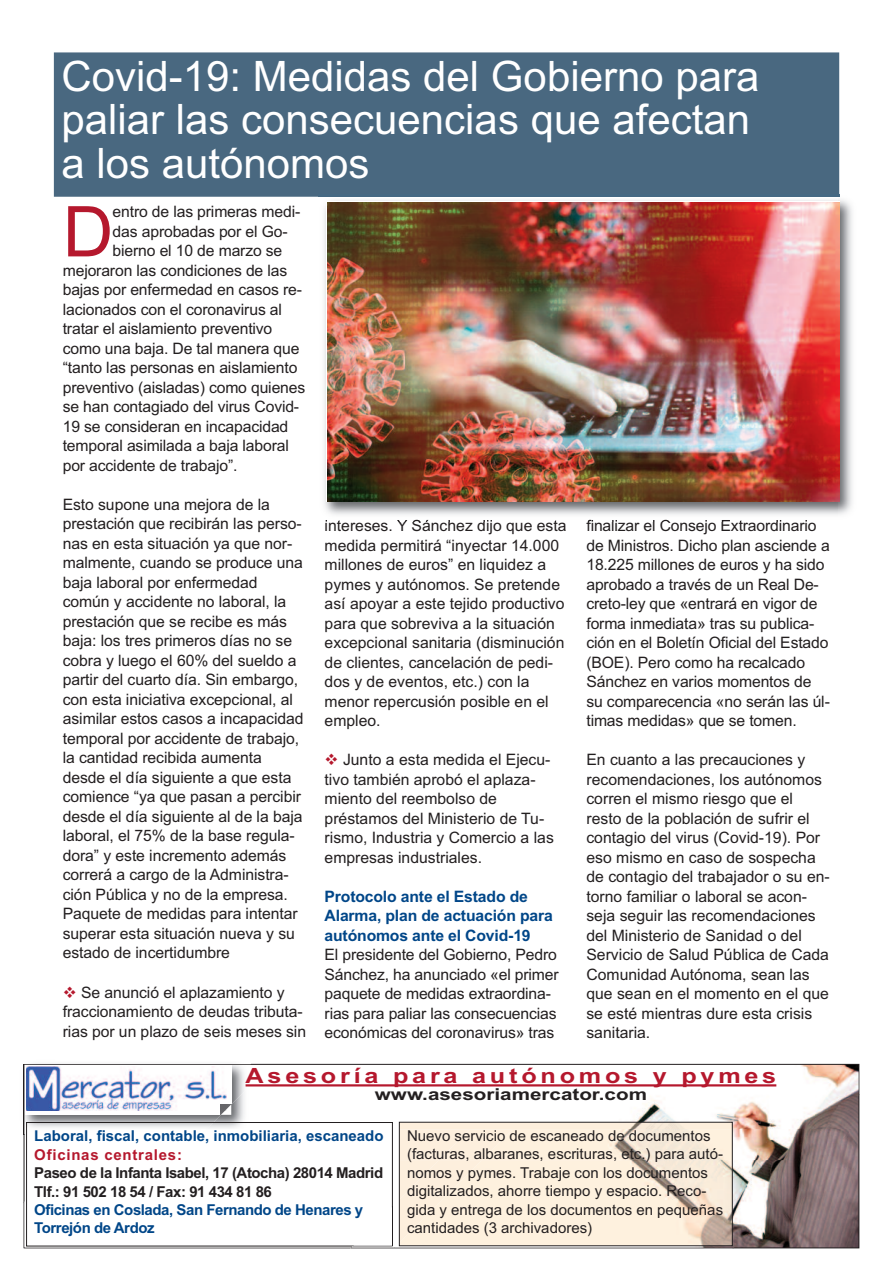
<style>
.page{position:relative;width:893px;height:1263px;background:#fff}
.page>*{position:absolute;margin:0;border:0;box-sizing:border-box;transform-origin:0 0}
.t1{font:70.2px "Arial";color:#b5182d}
.t2{font:42px/43.5px "Arial";color:#fff}
.t3{font:700 21px "Arial";letter-spacing:.15em;color:#b5182d;scale:1.2 1}
.t4{font:700 16.5px "Arial";color:#231f20;scale:1.25 1}
.t5{font:15.75px/19.5px "Arial";letter-spacing:-.005em;color:#231f20}
.t6{font:700 15.75px/19.5px "Arial";letter-spacing:-.01em;color:#014688}
.t7{font:15px/18.5px "Arial";color:#231f20}
.t8{font:700 15px/18.5px "Arial";letter-spacing:-.03em;color:#231f20}
.t9{font:700 15px/18.5px "Arial";letter-spacing:-.03em;color:#014688}
.t10{font:700 15px "Arial";color:#014688}
.t11{font:700 15px "Arial";letter-spacing:.05em;color:#b5182d}
.s1{color:#b5182d}
</style>
<div class="page">
<img style="left:23px;top:1063px;width:228px;height:71px">
<div style="left:25px;top:1065px;width:206px;height:50px;background:#fff"></div>
<img style="left:27px;top:1066px;width:189px;height:44px">
<svg style="left:858px;top:1067px;width:2px;height:28px"></svg>
<img style="left:251px;top:1067px;width:607px;height:62px">
<img style="left:206px;top:1085px;width:45px;height:44px">
<svg style="left:221px;top:1104px;width:10px;height:11px"></svg>
<hr style="left:246px;top:1084px;width:530px;height:2px;background:#b5182d">
<img style="left:24px;top:1134px;width:327px;height:113px">
<img style="left:92px;top:1129px;width:84px;height:5px">
<img style="left:176px;top:1129px;width:175px;height:31px">
<img style="left:201px;top:1129px;width:50px;height:5px">
<div style="left:26px;top:1122px;width:367px;height:124px;border:1px solid #231f20"></div>
<img style="left:394px;top:1247px;width:340px;height:2px">
<img style="left:398px;top:1129px;width:454px;height:118px">
<img style="left:335px;top:1248px;width:59px;height:1px">
<img style="left:351px;top:1199px;width:49px;height:48px">
<img style="left:353px;top:1206px;width:40px;height:41px">
<img style="left:401px;top:1124px;width:329px;height:5px">
<img style="left:401px;top:1160px;width:329px;height:84px">
<div style="left:401px;top:1160px;width:81px;height:82px;background:#fdf0de"></div>
<div style="left:439px;top:1129px;width:73px;height:31px;background:#fdefdd"></div>
<div style="left:399px;top:1122px;width:333px;height:124px;border:1px solid #231f20"></div>
<img style="left:324px;top:194px;width:528px;height:327px">
<img style="left:326px;top:520px;width:95px;height:1px">
<img style="left:586px;top:520px;width:91px;height:1px">
<img style="left:327px;top:202px;width:512px;height:300px">
<div style="left:54px;top:52px;width:785px;height:145px;background:#496880"></div>
<h2 class="t2" style="left:61px;top:54px;width:700px">Covid-19: Medidas del Gobierno para paliar las consecuencias que afectan a los autónomos</h2>
<h1 class="t1" style="left:63px;top:191px;width:52px">D</h1>
<p class="t5" style="left:113px;top:202px;width:189px">entro de las primeras medi-</p>
<p class="t5" style="left:113px;top:222px;width:176px">das aprobadas por el Go-</p>
<p class="t5" style="left:113px;top:241px;width:171px">bierno el 10 de marzo se</p>
<p class="t5" style="left:63px;top:261px;width:226px">mejoraron las condiciones de las</p>
<p class="t5" style="left:63px;top:280px;width:241px">bajas por enfermedad en casos re-</p>
<p class="t5" style="left:63px;top:300px;width:221px">lacionados con el coronavirus al</p>
<p class="t5" style="left:63px;top:319px;width:211px">tratar el aislamiento preventivo</p>
<p class="t5" style="left:63px;top:339px;width:238px">como una baja. De tal manera que</p>
<p class="t5" style="left:63px;top:358px;width:236px">“tanto las personas en aislamiento</p>
<p class="t5" style="left:63px;top:378px;width:244px">preventivo (aisladas) como quienes</p>
<p class="t5" style="left:63px;top:397px;width:238px">se han contagiado del virus Covid-</p>
<p class="t5" style="left:63px;top:417px;width:227px">19 se consideran en incapacidad</p>
<p class="t5" style="left:63px;top:436px;width:228px">temporal asimilada a baja laboral</p>
<p class="t5" style="left:63px;top:456px;width:176px">por accidente de trabajo”.</p>
<p class="t5" style="left:63px;top:495px;width:242px">Esto supone una mejora de la prestación que recibirán las perso&shy;nas en esta situación ya que nor&shy;malmente, cuando se produce una baja laboral por enfermedad común y accidente no laboral, la prestación que se recibe es más baja: los tres primeros días no se cobra y luego el 60% del sueldo a partir del cuarto día. Sin embargo, con esta iniciativa excepcional, al asimilar estos casos a incapacidad temporal por accidente de trabajo, la cantidad recibida aumenta desde el día siguiente a que esta comience “ya que pasan a percibir desde el día siguiente al de la baja laboral, el 75% de la base regula&shy;dora” y este incremento además correrá a cargo de la Administra&shy;ción Pública y no de la empresa.<br>Paquete de medidas para intentar superar esta situación nueva y su estado de incertidumbre</p>
<p class="t5" style="left:63px;top:982px;width:245px"><span class="s1">❖</span> Se anunció el aplazamiento y fraccionamiento de deudas tributa&shy;rias por un plazo de seis meses sin</p>
<p class="t5" style="left:325px;top:516px;width:243px">intereses. Y Sánchez dijo que esta medida permitirá “inyectar 14.000 millones de euros” en liquidez a pymes y autónomos. Se pretende así apoyar a este tejido productivo para que sobreviva a la situación excepcional sanitaria (disminución de clientes, cancelación de pedi&shy;dos y de eventos, etc.) con la menor repercusión posible en el empleo.</p>
<p class="t5" style="left:325px;top:750px;width:231px"><span class="s1">❖</span> Junto a esta medida el Ejecu&shy;tivo también aprobó el aplaza&shy;miento del reembolso de préstamos del Ministerio de Tu&shy;rismo, Industria y Comercio a las empresas industriales.</p>
<p class="t6" style="left:325px;top:887px;width:230px">Protocolo ante el Estado de<br>Alarma, plan de actuación para autónomos ante el Covid-19</p>
<p class="t5" style="left:325px;top:945px;width:236px">El presidente del Gobierno, Pedro Sánchez, ha anunciado «el primer paquete de medidas extraordina&shy;rias para paliar las consecuencias económicas del coronavirus» tras</p>
<p class="t5" style="left:586px;top:516px;width:245px">finalizar el Consejo Extraordinario de Ministros. Dicho plan asciende a 18.225 millones de euros y ha sido aprobado a través de un Real De&shy;creto-ley que «entrará en vigor de forma inmediata» tras su publica&shy;ción en el Boletín Oficial del Estado (BOE). Pero como ha recalcado Sánchez en varios momentos de su comparecencia «no serán las úl&shy;timas medidas» que se tomen.</p>
<p class="t5" style="left:586px;top:750px;width:245px">En cuanto a las precauciones y recomendaciones, los autónomos corren el mismo riesgo que el resto de la población de sufrir el contagio del virus (Covid-19). Por eso mismo en caso de sospecha de contagio del trabajador o su en&shy;torno familiar o laboral se acon&shy;seja seguir las recomendaciones del Ministerio de Sanidad o del<br>Servicio de Salud Pública de Cada<br>Comunidad Autónoma, sean las que sean en el momento en el que se esté mientras dure esta crisis sanitaria.</p>
<h3 class="t3" style="left:246px;top:1063px;width:444px">Asesoría para autónomos y pymes</h3>
<p class="t4" style="left:375px;top:1084px;width:219px">www.asesoriamercator.com</p>
<p class="t10" style="left:34px;top:1127px;width:351px">Laboral, fiscal, contable, inmobiliaria, escaneado</p>
<p class="t11" style="left:34px;top:1146px;width:149px">Oficinas centrales:</p>
<p class="t8" style="left:34px;top:1164px;width:350px">Paseo de la Infanta Isabel, 17 (Atocha) 28014 Madrid<br>Tlf.: 91 502 18 54 / Fax: 91 434 81 86</p>
<p class="t9" style="left:34px;top:1200px;width:331px">Oficinas en Coslada, San Fernando de Henares y<br>Torrejón de Ardoz</p>
<p class="t7" style="left:407px;top:1126px;width:318px">Nuevo servicio de escaneado de documentos (facturas, albaranes, escrituras, etc.) para autó&shy;nomos y pymes. Trabaje con los documentos digitalizados, ahorre tiempo y espacio. Reco&shy;gida y entrega de los documentos en pequeñas cantidades (3 archivadores)</p>
</div>
